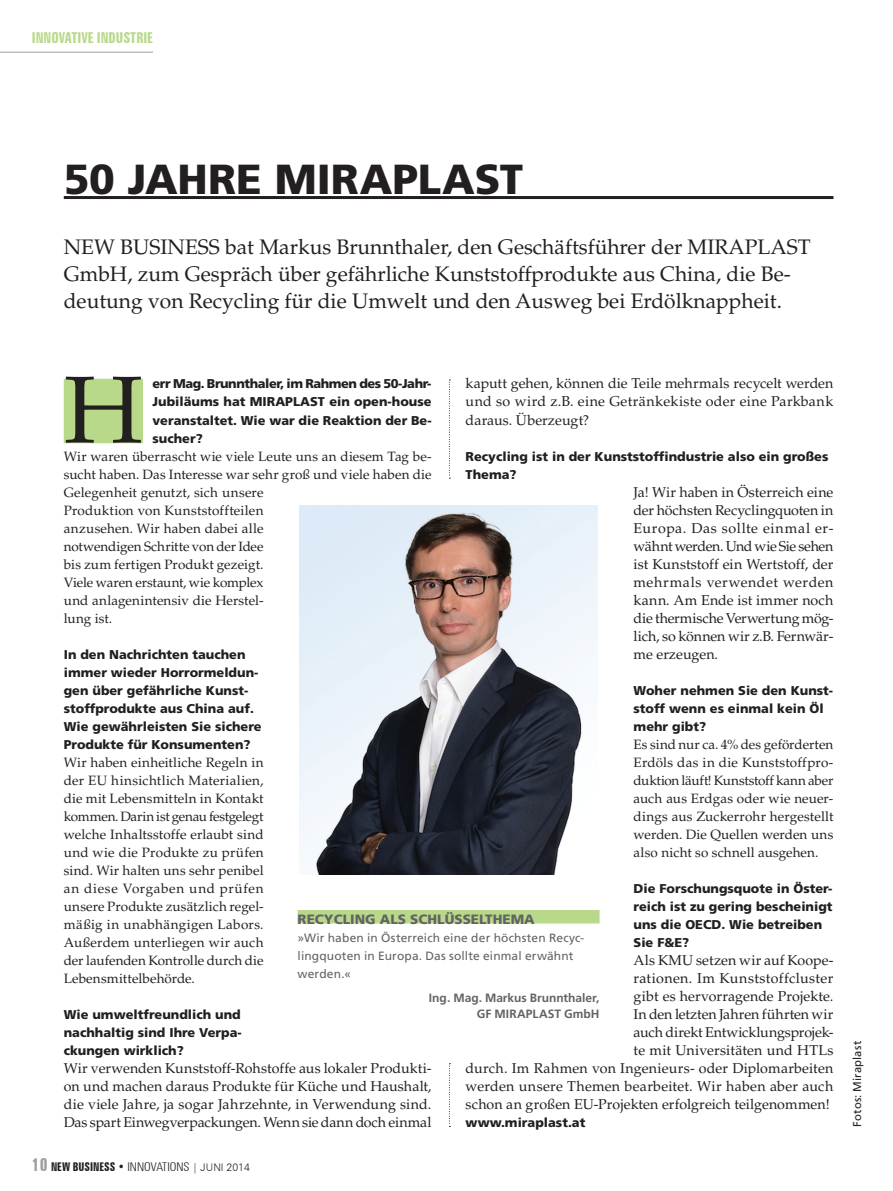
<style>
.page{position:relative;width:893px;height:1191px;background:#fff}
.page>*{position:absolute;margin:0;border:0;box-sizing:border-box;transform-origin:0 0}
.Lauf_Initial{font:95.25px "Palatino LT Std";color:#231f20}
.Titel{font:900 42px "Frutiger LT Std";color:#231f20}
.Vsp{font:21px/27px "Palatino LT Std";color:#231f20}
.t1{font:700 extra-condensed 15px "Zurich BT";color:#b8d989}
.Lauf{font:14.25px/18px "Palatino LT Std";letter-spacing:.005em;color:#231f20;text-align:justify}
.Lauf-2{font:13.5px/18px "Palatino LT Std";letter-spacing:.005em;color:#231f20;text-align:justify}
.Zitat_Titel{font:900 13.5px "Frutiger LT Std";color:#636366}
.ZwiTi{font:900 12.75px/18px "Frutiger LT Std";color:#231f20}
.Lauf_Initial-2{font:900 12.75px/18px "Frutiger LT Std";color:#231f20;text-align:justify}
.Zitat_Lauf{font:12px/18px "Frutiger LT Std";letter-spacing:.01em;color:#636366}
.Zitat_Autor{font:700 12px/16.5px "Frutiger LT Std";color:#636366;text-align:right}
.t2{font:700 extra-condensed 12px "Zurich BT";color:#231f20}
.Bildtext{font:11.25px "Frutiger LT Std";letter-spacing:.015em;color:#231f20}
.s1{font-size:18px;color:#9d9fa2}
.s2{font-weight:300;font-stretch:condensed}
.s3{font-weight:300;font-stretch:normal;font-size:10.5px}
</style>
<div class="page">
<hr style="left:0;top:52px;width:153px;height:1px;background:#9d9fa2">
<div style="left:64px;top:379px;width:79px;height:64px;background:#b8d989"></div>
<img style="left:300px;top:505px;width:297px;height:370px">
<svg style="left:449px;top:379px;width:1px;height:100px"></svg>
<svg style="left:449px;top:1063px;width:1px;height:64px"></svg>
<hr style="left:64px;top:196px;width:769px;height:3px;background:#231f20">
<div style="left:298px;top:910px;width:302px;height:13px;background:#b8d989"></div>
<p class="t1" style="left:32px;top:29px;width:123px">INNOVATIVE INDUSTRIE</p>
<p class="Titel" style="left:64px;top:154px;width:461px">50 JAHRE MIRAPLAST</p>
<p class="Vsp" style="left:64px;top:234px;width:748px">NEW BUSINESS bat Markus Brunnthaler, den Geschäftsführer der MIRAPLAST<br>GmbH, zum Gespräch über gefährliche Kunststoffprodukte aus China, die Be-</p>
<p class="Vsp" style="left:64px;top:288px;width:720px">deutung von Recycling für die Umwelt und den Ausweg bei Erdölknappheit.</p>
<p class="Lauf_Initial" style="left:64px;top:354px;width:81px">H</p>
<p class="Lauf_Initial-2" style="left:152px;top:375px;width:281px">err Mag. Brunnthaler, im Rahmen des 50-Jahr-Jubiläums hat MIRAPLAST ein open-house veranstaltet. Wie war die Reaktion der Be&shy;sucher?</p>
<p class="Lauf-2" style="left:64px;top:447px;width:369px;text-align:left">Wir waren überrascht wie viele Leute uns an diesem Tag be&shy;sucht haben. Das Interesse war sehr groß und viele haben die Gelegenheit genutzt, sich unsere<br>Produktion von Kunststoffteilen<br>anzusehen. Wir haben dabei alle<br>notwendigen Schritte von der Idee<br>bis zum fertigen Produkt gezeigt.<br>Viele waren erstaunt, wie komplex<br>und anlagenintensiv die Herstel-<br>lung ist.</p>
<p class="ZwiTi" style="left:64px;top:645px;width:199px">In den Nachrichten tauchen immer wieder Horrormeldun&shy;gen über gefährliche Kunst&shy;stoffprodukte aus China auf.<br>Wie gewährleisten Sie sichere<br>Produkte für Konsumenten?</p>
<p class="Lauf-2" style="left:64px;top:753px;width:201px">Wir haben einheitliche Regeln in der EU hinsichtlich Materialien, die mit Lebensmitteln in Kontakt kommen. Darin ist genau festgelegt welche Inhaltsstoffe erlaubt sind und wie die Produkte zu prüfen sind. Wir halten uns sehr penibel an diese Vorgaben und prüfen unsere Produkte zusätzlich regel&shy;mäßig in unabhängigen Labors.<br>Außerdem unterliegen wir auch der laufenden Kontrolle durch die Lebensmittelbehörde.</p>
<p class="ZwiTi" style="left:64px;top:1005px;width:180px;text-align:justify">Wie umweltfreundlich und nachhaltig sind Ihre Verpa&shy;ckungen wirklich?</p>
<p class="Lauf" style="left:64px;top:1059px;width:369px">Wir verwenden Kunststoff-Rohstoffe aus lokaler Produkti&shy;on und machen daraus Produkte für Küche und Haushalt, die viele Jahre, ja sogar Jahrzehnte, in Verwendung sind.<br>Das spart Einwegverpackungen. Wenn sie dann doch einmal</p>
<p class="Lauf" style="left:466px;top:375px;width:369px">kaputt gehen, können die Teile mehrmals recycelt werden und so wird z.B. eine Getränkekiste oder eine Parkbank daraus. Überzeugt?</p>
<p class="ZwiTi" style="left:466px;top:447px;width:364px">Recycling ist in der Kunststoffindustrie also ein großes<br>Thema?</p>
<p class="Lauf" style="left:634px;top:483px;width:201px">Ja! Wir haben in Österreich eine der höchsten Recyclingquoten in Europa. Das sollte einmal er&shy;wähnt werden. Und wie Sie sehen ist Kunststoff ein Wertstoff, der mehrmals verwendet werden kann. Am Ende ist immer noch die thermische Verwertung mög&shy;lich, so können wir z.B. Fernwär&shy;me erzeugen.</p>
<p class="ZwiTi" style="left:634px;top:681px;width:201px">Woher nehmen Sie den Kunst&shy;stoff wenn es einmal kein Öl mehr gibt?</p>
<p class="Lauf-2" style="left:634px;top:735px;width:201px">Es sind nur ca. 4% des geförderten Erdöls das in die Kunststoffpro&shy;duktion läuft! Kunststoff kann aber auch aus Erdgas oder wie neuer&shy;dings aus Zuckerrohr hergestellt werden. Die Quellen werden uns also nicht so schnell ausgehen.</p>
<p class="ZwiTi" style="left:634px;top:879px;width:200px">Die Forschungsquote in Öster&shy;reich ist zu gering bescheinigt uns die OECD. Wie betreiben<br>Sie F&amp;E?</p>
<p class="Lauf" style="left:466px;top:951px;width:369px;text-align:right">Als KMU setzen wir auf Koope-<br>rationen. Im Kunststoffcluster<br>gibt es hervorragende Projekte.<br>In den letzten Jahren führten wir<br>auch direkt Entwicklungsprojek-<br>te mit Universitäten und HTLs<br>durch. Im Rahmen von Ingenieurs- oder Diplomarbeiten werden unsere Themen bearbeitet. Wir haben aber auch schon an großen EU-Projekten erfolgreich teilgenommen!</p>
<p class="ZwiTi" style="left:466px;top:1113px;width:121px">www.miraplast.at</p>
<p class="Zitat_Titel" style="left:298px;top:910px;width:239px">RECYCLING ALS SCHLÜSSELTHEMA</p>
<p class="Zitat_Lauf" style="left:298px;top:928px;width:288px">»Wir haben in Österreich eine der höchsten Recyc&shy;lingquoten in Europa. Das sollte einmal erwähnt werden.«</p>
<p class="Zitat_Autor" style="left:429px;top:989px;width:172px">Ing. Mag. Markus Brunnthaler,<br>GF MIRAPLAST GmbH</p>
<p class="t2" style="left:32px;top:1159px;width:219px"><span class="s1">10</span> NEW BUSINESS • <span class="s2">INNOVATIONS</span> <span class="s3">| JUNI 2014</span></p>
<p class="Bildtext" style="left:850px;top:1126px;width:87px;rotate:-90deg">Fotos: Miraplast</p>
</div>
